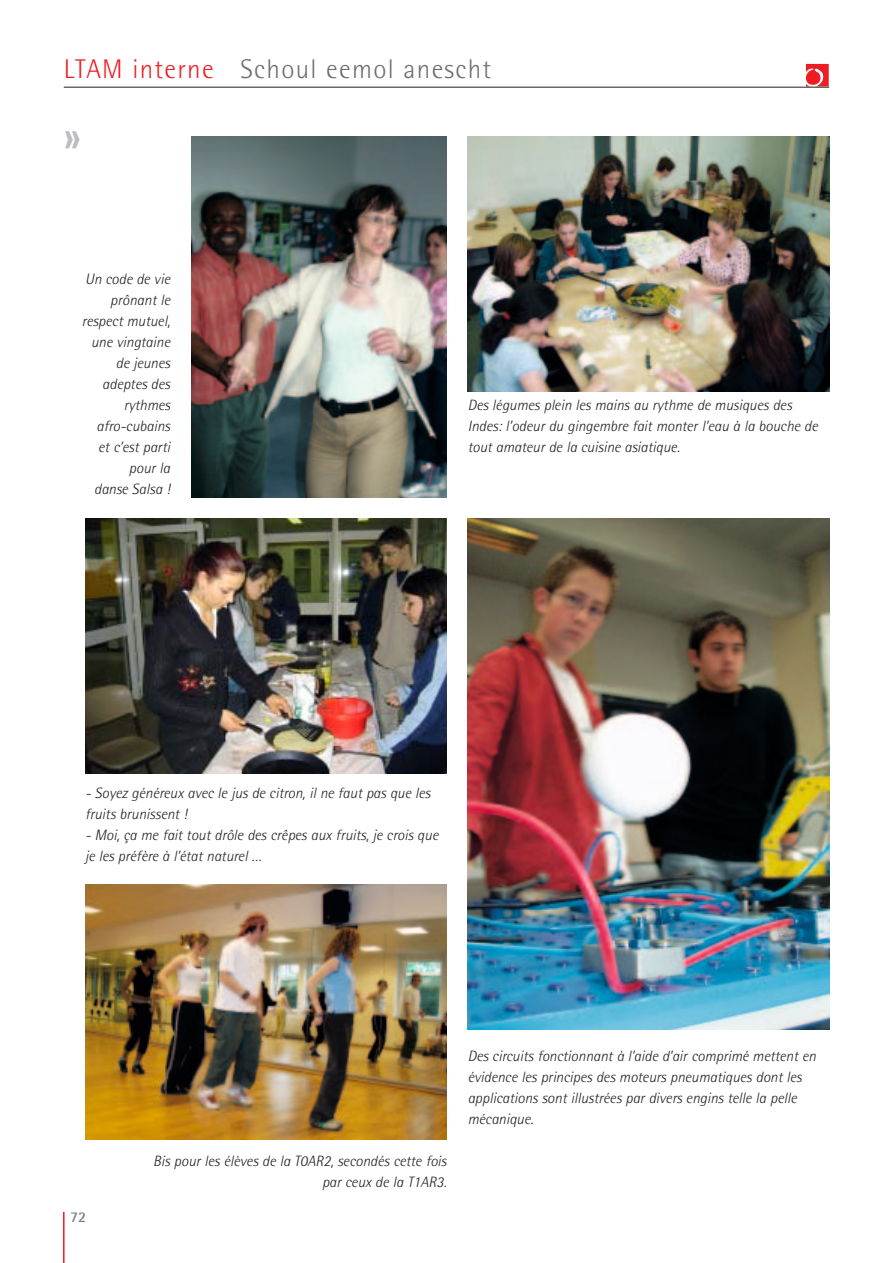
<style>
.page{position:relative;width:893px;height:1263px;background:#fff}
.page>*{position:absolute;margin:0;border:0;box-sizing:border-box;transform-origin:0 0}
.t1{font:700 45px "Rotis Semi Sans";color:#bcbdc0}
.t2{font:300 27px "Rotis Semi Sans";letter-spacing:.05em;color:#6c6d70}
.t3{font:italic 300 15px/21px "Rotis Semi Sans";color:#231f20}
.t4{font:700 15px "Rotis Semi Sans";color:#808285}
.s1{color:#ee1d23}
</style>
<div class="page">
<svg style="left:806px;top:64px;width:23px;height:23px"></svg>
<hr style="left:64px;top:87px;width:765px;height:1px;background:#231f20">
<hr style="left:63px;top:1212px;width:2px;height:51px;background:#ee1d23">
<img style="left:468px;top:519px;width:361px;height:510px">
<img style="left:191px;top:136px;width:255px;height:361px">
<img style="left:85px;top:884px;width:361px;height:256px">
<img style="left:85px;top:519px;width:361px;height:255px">
<img style="left:468px;top:136px;width:361px;height:255px">
<h2 class="t2" style="left:64px;top:60px;width:429px"><span class="s1">LTAM interne</span> Schoul eemol anescht</h2>
<h1 class="t1" style="left:64px;top:120px;width:19px">»</h1>
<p class="t3" style="left:82px;top:269px;width:90px;text-align:right">Un code de vie prônant le respect mutuel, une vingtaine de jeunes adeptes des rythmes afro-cubains et c’est parti pour la<br>danse Salsa !</p>
<p class="t3" style="left:468px;top:395px;width:352px">Des légumes plein les mains au rythme de musiques des<br>Indes: l’odeur du gingembre fait monter l’eau à la bouche de tout amateur de la cuisine asiatique.</p>
<p class="t3" style="left:85px;top:784px;width:347px">- Soyez généreux avec le jus de citron, il ne faut pas que les fruits brunissent !</p>
<p class="t3" style="left:85px;top:826px;width:355px">- Moi, ça me fait tout drôle des crêpes aux fruits, je crois que je les préfère à l’état naturel …</p>
<p class="t4" style="left:70px;top:1212px;width:18px">72</p>
<p class="t3" style="left:153px;top:1151px;width:295px;text-align:right">Bis pour les élèves de la T0AR2, secondés cette fois par ceux de la T1AR3.</p>
<p class="t3" style="left:468px;top:1046px;width:350px">Des circuits fonctionnant à l’aide d’air comprimé mettent en évidence les principes des moteurs pneumatiques dont les applications sont illustrées par divers engins telle la pelle mécanique.</p>
</div>
